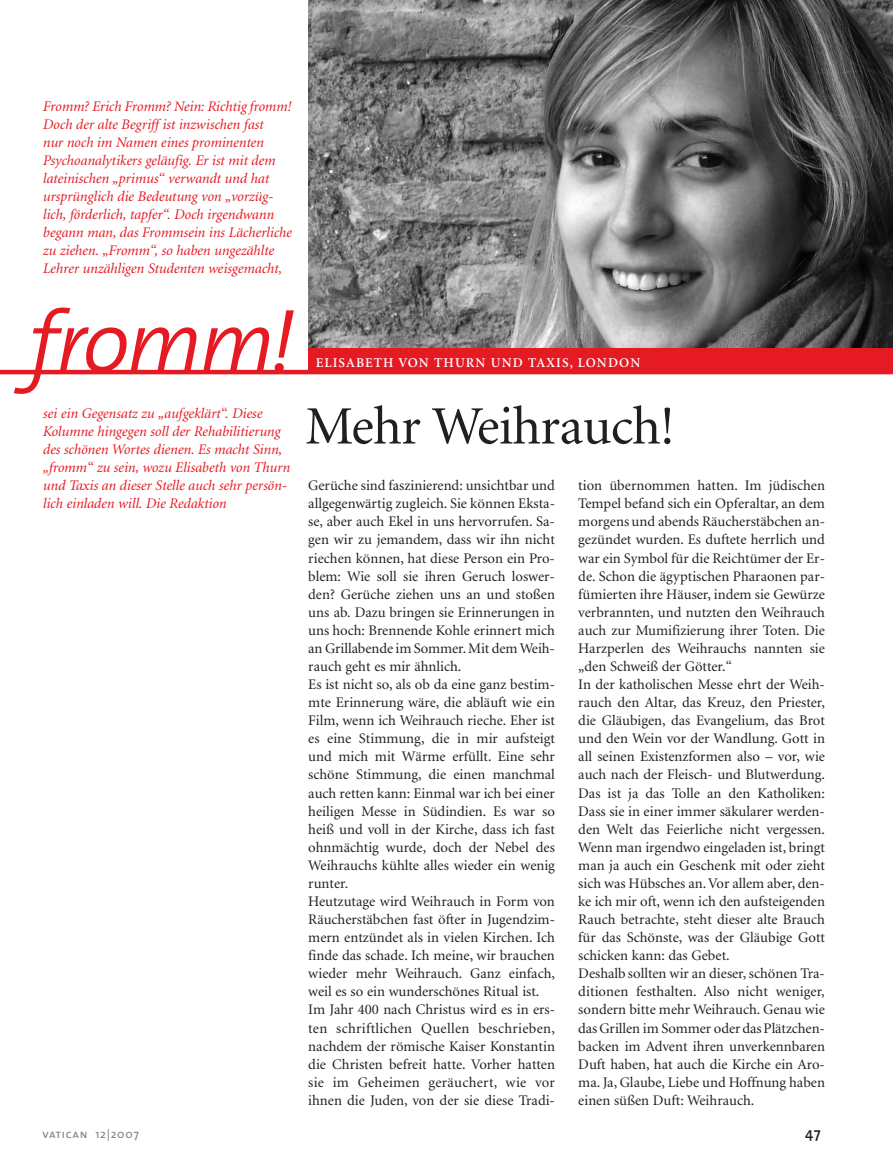
<style>
.page{position:relative;width:893px;height:1174px;background:#fff}
.page>*{position:absolute;margin:0;border:0;box-sizing:border-box;transform-origin:0 0}
.t1{font:italic 300 87px "The Sans";letter-spacing:-.03em;color:#e51a23}
.t2{font:54px "Minion";letter-spacing:-.015em;color:#231f20}
.t3{font:600 15px "The Sans";color:#231f20}
.t4{font:14.7px/18px "Minion";color:#231f20}
.t5{font:italic 14.7px/18px "Minion";letter-spacing:-.005em;color:#e51a23}
.t6{font:600 13.5px "Minion";letter-spacing:.08em;color:#fff}
.t7{font:12px "The Sans Caps";letter-spacing:.06em;color:#808285}
.s1{font-family:"The Sans"}
</style>
<div class="page">
<img style="left:308px;top:0;width:585px;height:348px">
<hr style="left:0;top:370px;width:893px;height:4px;background:#e51a23">
<div style="left:308px;top:348px;width:585px;height:23px;background:#e51a23"></div>
<p class="t5" style="left:43px;top:98px;width:251px">Fromm? Erich Fromm? Nein: Richtig fromm!<br>Doch der alte Begriff ist inzwischen fast<br>nur noch im Namen eines prominenten Psychoanalytikers geläufig. Er ist mit dem lateinischen „primus“ verwandt und hat ursprünglich die Bedeutung von „vorzüg&shy;lich, förderlich, tapfer“. Doch irgendwann begann man, das Frommsein ins Lächerliche zu ziehen. „Fromm“, so haben ungezählte Lehrer unzähligen Studenten weisgemacht,</p>
<h1 class="t1" style="left:30px;top:308px;width:267px">fromm!</h1>
<p class="t5" style="left:43px;top:405px;width:249px">sei ein Gegensatz zu „aufgeklärt“. Diese Kolumne hingegen soll der Rehabilitierung des schönen Wortes dienen. Es macht Sinn, „fromm“ zu sein, wozu Elisabeth von Thurn und Taxis an dieser Stelle auch sehr persön&shy;lich einladen will. Die Redaktion</p>
<p class="t6" style="left:316px;top:357px;width:326px">ELISABETH VON THURN UND TAXIS, LONDON</p>
<h2 class="t2" style="left:305px;top:405px;width:371px">Mehr Weihrauch!</h2>
<p class="t4" style="left:308px;top:478px;width:248px">Gerüche sind faszinierend: unsichtbar und allgegenwärtig zugleich. Sie können Eksta&shy;se, aber auch Ekel in uns hervorrufen. Sa&shy;gen wir zu jemandem, dass wir ihn nicht riechen können, hat diese Person ein Pro&shy;blem: Wie soll sie ihren Geruch loswer&shy;den? Gerüche ziehen uns an und stoßen uns ab. Dazu bringen sie Erinnerungen in uns hoch: Brennende Kohle erinnert mich an Grillabende im Sommer. Mit dem Weih&shy;rauch geht es mir ähnlich.<br>Es ist nicht so, als ob da eine ganz bestim&shy;mte Erinnerung wäre, die abläuft wie ein Film, wenn ich Weihrauch rieche. Eher ist es eine Stimmung, die in mir aufsteigt und mich mit Wärme erfüllt. Eine sehr schöne Stimmung, die einen manchmal auch retten kann: Einmal war ich bei einer heiligen Messe in Südindien. Es war so heiß und voll in der Kirche, dass ich fast ohnmächtig wurde, doch der Nebel des Weihrauchs kühlte alles wieder ein wenig runter.<br>Heutzutage wird Weihrauch in Form von Räucherstäbchen fast öfter in Jugendzim&shy;mern entzündet als in vielen Kirchen. Ich finde das schade. Ich meine, wir brauchen wieder mehr Weihrauch. Ganz einfach, weil es so ein wunderschönes Ritual ist.<br>Im Jahr 400 nach Christus wird es in ers&shy;ten schriftlichen Quellen beschrieben, nachdem der römische Kaiser Konstantin die Christen befreit hatte. Vorher hatten sie im Geheimen geräuchert, wie vor ihnen die Juden, von der sie diese Tradi-</p>
<p class="t4" style="left:578px;top:478px;width:248px">tion übernommen hatten. Im jüdischen Tempel befand sich ein Opferaltar, an dem morgens und abends Räucherstäbchen an&shy;gezündet wurden. Es duftete herrlich und war ein Symbol für die Reichtümer der Er&shy;de. Schon die ägyptischen Pharaonen par&shy;fümierten ihre Häuser, indem sie Gewürze verbrannten, und nutzten den Weihrauch auch zur Mumifizierung ihrer Toten. Die Harzperlen des Weihrauchs nannten sie „den Schweiß der Götter.“<br>In der katholischen Messe ehrt der Weih&shy;rauch den Altar, das Kreuz, den Priester, die Gläubigen, das Evangelium, das Brot und den Wein vor der Wandlung. Gott in all seinen Existenzformen also – vor, wie auch nach der Fleisch- und Blutwerdung.<br>Das ist ja das Tolle an den Katholiken:<br>Dass sie in einer immer säkularer werden&shy;den Welt das Feierliche nicht vergessen.<br>Wenn man irgendwo eingeladen ist, bringt man ja auch ein Geschenk mit oder zieht sich was Hübsches an.Vor allem aber, den&shy;ke ich mir oft, wenn ich den aufsteigenden Rauch betrachte, steht dieser alte Brauch für das Schönste, was der Gläubige Gott schicken kann: das Gebet.<br>Deshalb sollten wir an dieser, schönen Tra&shy;ditionen festhalten. Also nicht weniger, sondern bitte mehr Weihrauch. Genau wie dasGrillen im Sommer oder das Plätzchen&shy;backen im Advent ihren unverkennbaren Duft haben, hat auch die Kirche ein Aro&shy;ma. Ja, Glaube, Liebe und Hoffnung haben einen süßen Duft: Weihrauch.</p>
<p class="t7" style="left:43px;top:1130px;width:98px">vatican <span class="s1">12</span>|<span class="s1">2007</span></p>
<p class="t3" style="left:805px;top:1127px;width:17px">47</p>
</div>
